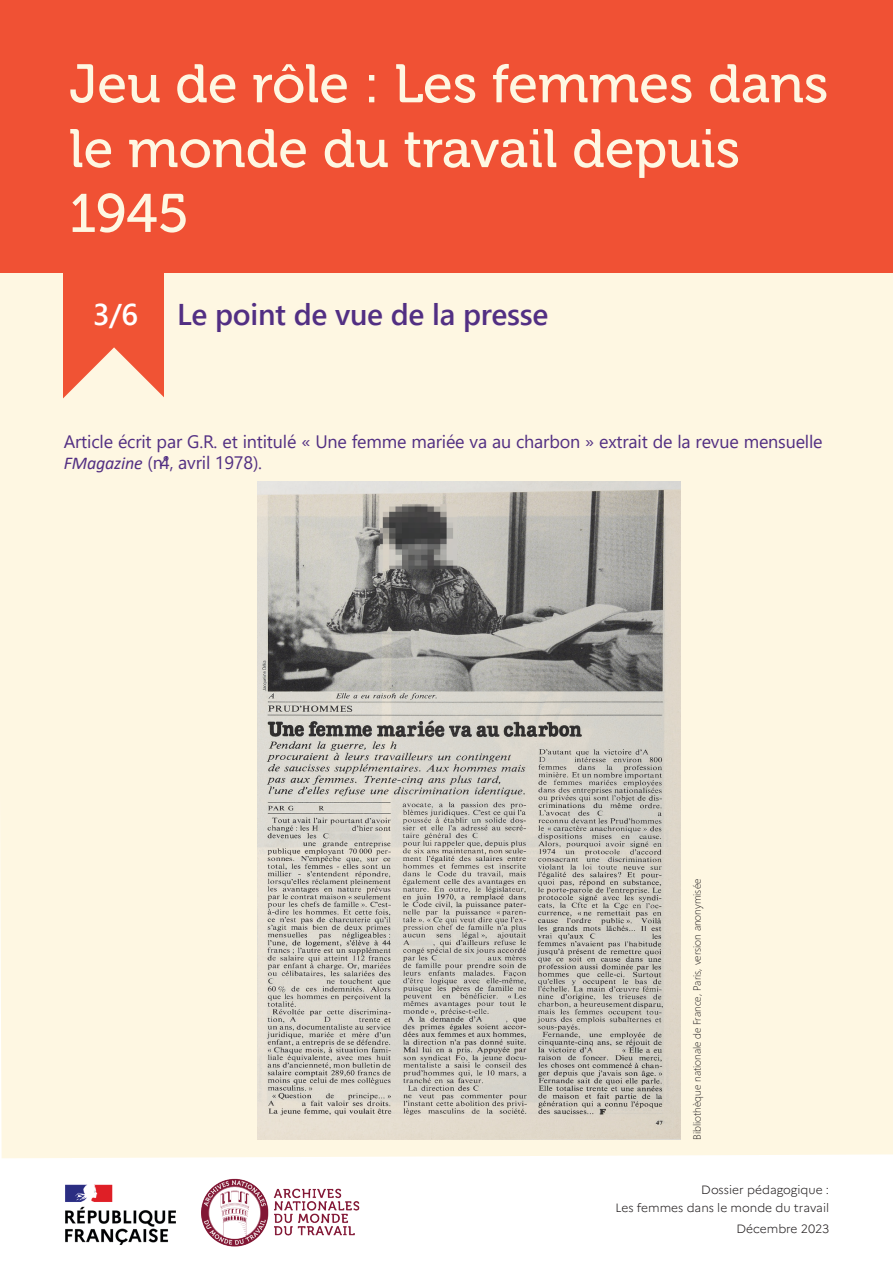
<style>
.page{position:relative;width:893px;height:1263px;background:#fff}
.page>*{position:absolute;margin:0;border:0;box-sizing:border-box;transform-origin:0 0}
.t1{font:54px/64.8px "Museo 500";color:#fef7e2}
.t2{font:700 30px "Yu Gothic UI";letter-spacing:-.01em;color:#522f83}
.t3{font:700 30px "Yu Gothic UI";color:#fff}
.t4{font:18px/21.6px "Yu Gothic UI";letter-spacing:-.01em;color:#522f83}
.t5{font:300 12px/18px "Marianne";color:#231f20;text-align:right}
.t6{font:300 10.5px "Yu Gothic UI";color:#231f20}
.s1{font-family:"Calibri";font-style:italic}
</style>
<div class="page">
<div style="left:0;top:272px;width:893px;height:886px;background:#fef7e2"></div>
<div style="left:0;top:0;width:893px;height:272px;background:#f05134"></div>
<div style="left:64px;top:270px;width:100px;height:129px;background:#f05334"></div>
<svg style="left:60px;top:347px;width:108px;height:108px"></svg>
<img style="left:65px;top:1178px;width:295px;height:69px">
<img style="left:257px;top:481px;width:424px;height:659px">
<h1 class="t1" style="left:69px;top:52px;width:761px">Jeu de rôle : Les femmes dans le monde du travail depuis<br>1945</h1>
<p class="t3" style="left:93px;top:297px;width:47px">3/6</p>
<p class="t2" style="left:177px;top:297px;width:373px">Le point de vue de la presse</p>
<p class="t4" style="left:64px;top:428px;width:760px">Article écrit par G.R. et intitulé « Une femme mariée va au charbon » extrait de la revue mensuelle<br><span class="s1">FMagazine</span> (n°4, avril 1978).</p>
<p class="t6" style="left:687px;top:1140px;width:262px;rotate:-90deg">Bibliothèque nationale de France, Paris, version anonymisée</p>
<p class="t5" style="left:615px;top:1179px;width:215px">Dossier pédagogique :<br>Les femmes dans le monde du travail</p>
<p class="t5" style="left:736px;top:1219px;width:94px">Décembre 2023</p>
</div>
